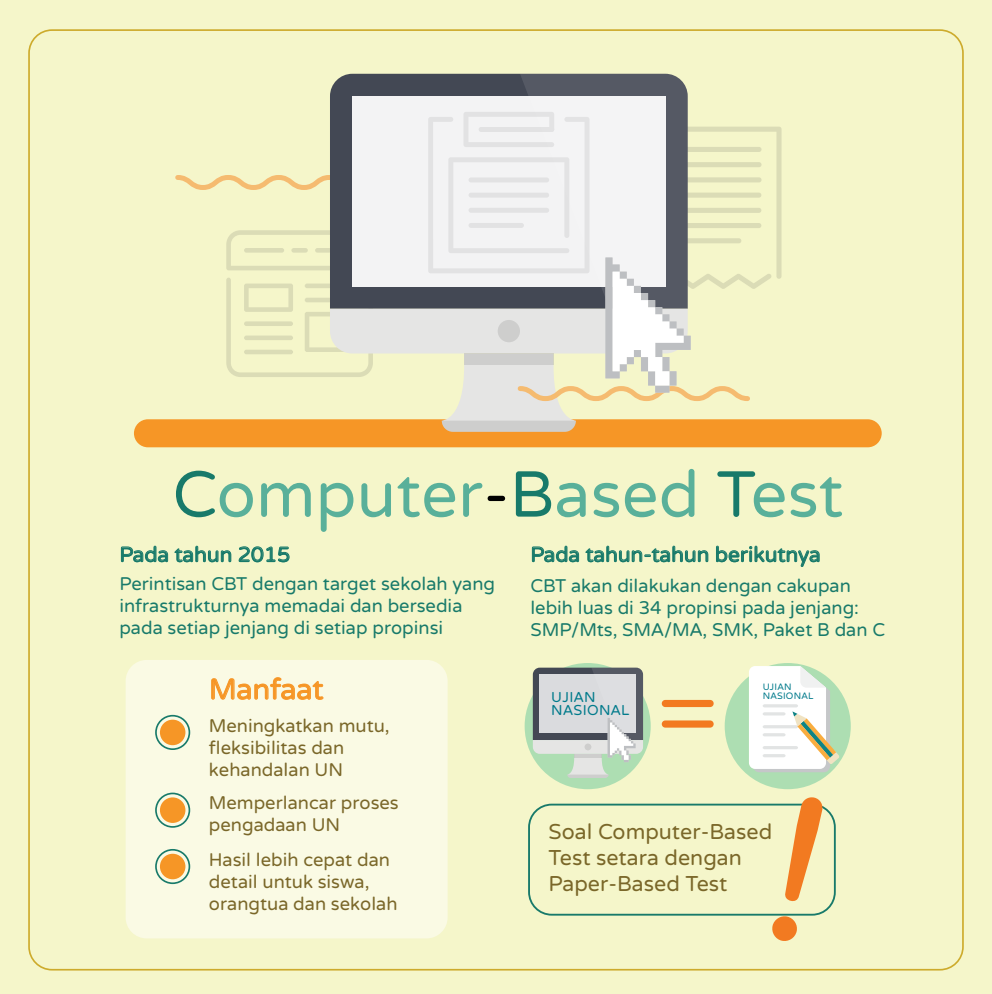
<style>
.page{position:relative;width:992px;height:994px;background:#fff}
.page>*{position:absolute;margin:0;border:0;box-sizing:border-box;transform-origin:0 0}
.t1{font:91.7px "Varela Round";color:#f27a21}
.t2{font:64.92px "Varela Round";color:#59b09a}
.t3{font:28.88px "Varela Round";letter-spacing:-.005em;color:#f69626}
.t4{font:21.35px/25.7px "Varela Round";color:#7a6729}
.t5{font:20.82px "Varela Round";color:#187a6a}
.t6{font:18.38px/22.1px "Varela Round";color:#187a6a}
.t7{font:18.38px/22.1px "Varela Round";color:#7a6729}
.t8{font:14.35px/13.1px "Varela Round";letter-spacing:.025em;color:#007a8b}
.t9{font:9.28px/8.6px "Varela Round";letter-spacing:.025em;color:#007a8b}
.s1{color:#187a6a}
.s2{color:#010101}
</style>
<div class="page">
<div style="left:0;top:0;width:992px;height:993px;background:#f5f6ca"></div>
<div style="left:126px;top:659px;width:322px;height:279px;background:#fafae4;border-radius:21px"></div>
<div style="left:134px;top:419px;width:748px;height:28px;background:#f69626;border-radius:14px"></div>
<svg style="left:121px;top:545px;width:47px;height:17px"></svg>
<svg style="left:174px;top:545px;width:58px;height:17px"></svg>
<svg style="left:238px;top:546px;width:52px;height:16px"></svg>
<svg style="left:211px;top:677px;width:112px;height:22px"></svg>
<svg style="left:532px;top:545px;width:47px;height:17px"></svg>
<svg style="left:585px;top:545px;width:124px;height:17px"></svg>
<svg style="left:716px;top:545px;width:104px;height:22px"></svg>
<div style="left:160px;top:719px;width:25px;height:26px;background:#f69626;border-radius:50%"></div>
<div style="left:155px;top:714px;width:35px;height:35px;border:2px solid #187a6a;border-radius:50%"></div>
<div style="left:155px;top:792px;width:35px;height:35px;border:2px solid #187a6a;border-radius:50%"></div>
<div style="left:155px;top:848px;width:35px;height:35px;border:2px solid #187a6a;border-radius:50%"></div>
<div style="left:160px;top:797px;width:25px;height:25px;background:#f69626;border-radius:50%"></div>
<div style="left:160px;top:853px;width:25px;height:26px;background:#f69626;border-radius:50%"></div>
<svg style="left:525px;top:662px;width:126px;height:127px"></svg>
<div style="left:725px;top:662px;width:126px;height:127px;background:#addeb2;border-radius:50%"></div>
<svg style="left:533px;top:667px;width:110px;height:110px;background:#bec6c2"></svg>
<svg style="left:173px;top:74px;width:609px;height:357px"></svg>
<svg style="left:749px;top:665px;width:90px;height:107px;background:#ecf0e6"></svg>
<div style="left:528px;top:803px;width:308px;height:112px;border:2px solid #187a6a;border-radius:23px"></div>
<svg style="left:771px;top:797px;width:52px;height:144px"></svg>
<h2 class="t2" style="left:172px;top:457px;width:672px"><span class="s1">C</span>omputer<span class="s2">-</span><span class="s1">B</span>ased <span class="s1">T</span>est</h2>
<p class="t5" style="left:119px;top:542px;width:172px">Pada tahun 2015</p>
<p class="t5" style="left:530px;top:542px;width:292px">Pada tahun-tahun berikutnya</p>
<p class="t6" style="left:530px;top:574px;width:356px">CBT akan dilakukan dengan cakupan lebih luas di 34 propinsi pada jenjang:<br>SMP/Mts, SMA/MA, SMK, Paket B dan C</p>
<p class="t6" style="left:119px;top:573px;width:377px">Perintisan CBT dengan target sekolah yang infrastrukturnya memadai dan bersedia pada setiap jenjang di setiap propinsi</p>
<h3 class="t3" style="left:209px;top:672px;width:116px">Manfaat</h3>
<p class="t7" style="left:209px;top:714px;width:182px">Meningkatkan mutu, fleksibilitas dan kehandalan UN</p>
<p class="t7" style="left:209px;top:792px;width:191px">Memperlancar proses pengadaan UN</p>
<p class="t7" style="left:209px;top:848px;width:190px">Hasil lebih cepat dan detail untuk siswa, orangtua dan sekolah</p>
<p class="t8" style="left:551px;top:690px;width:80px">UJIAN<br>NASIONAL</p>
<h1 class="t1" style="left:655px;top:659px;width:67px">=</h1>
<p class="t9" style="left:763px;top:682px;width:52px">UJIAN<br>NASIONAL</p>
<p class="t4" style="left:549px;top:819px;width:225px">Soal Computer-Based<br>Test setara dengan<br>Paper-Based Test</p>
</div>
